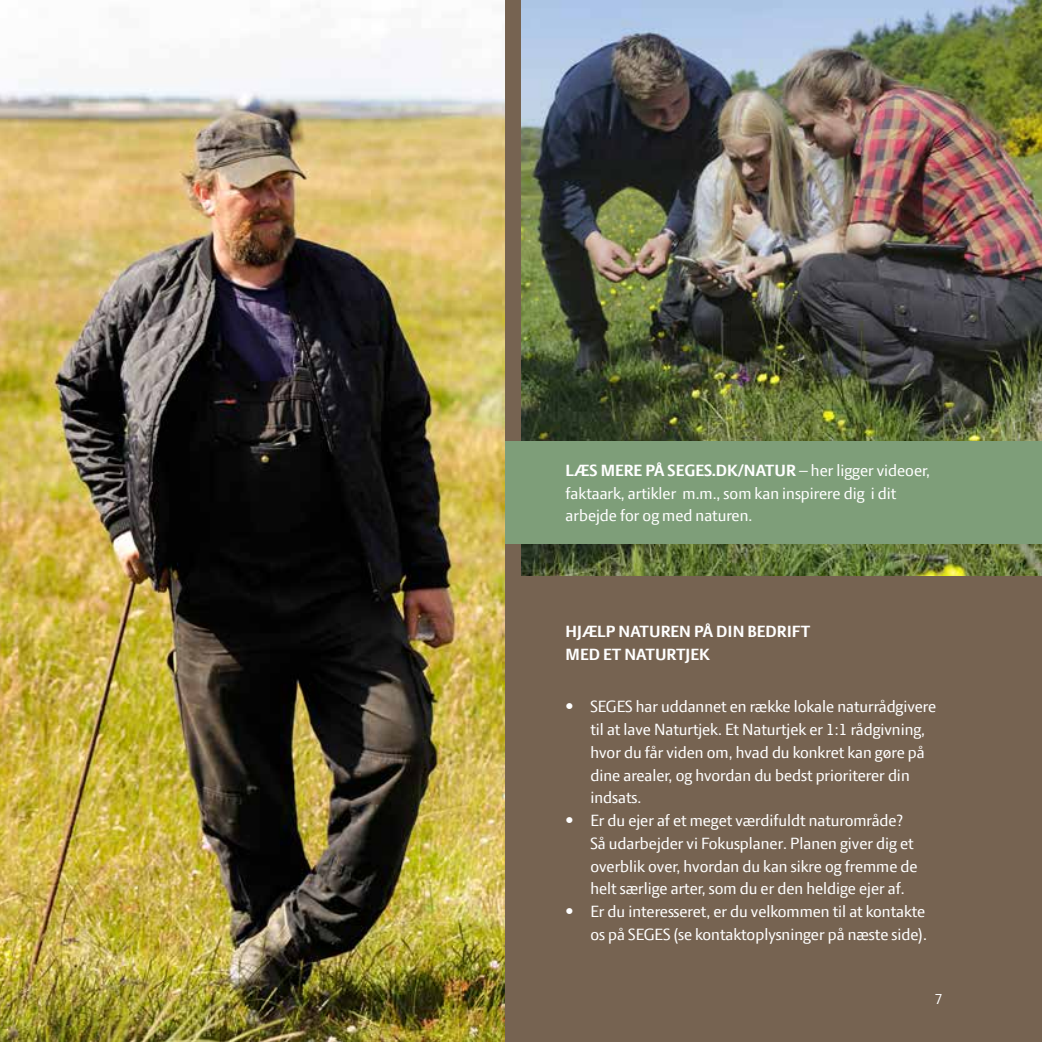
<style>
.page{position:relative;width:1042px;height:1042px;background:#766351}
.page>*{position:absolute;margin:0;border:0;box-sizing:border-box;transform-origin:0 0}
.t1{font:17.5px/22.8px "LF Press Sans";color:#fff}
.t2{font:700 17.5px/22.8px "LF Press Sans";color:#fff}
.t3{font:15.75px "LF Press Sans";color:#fff}
.s1{font-weight:700}
</style>
<div class="page">
<img style="left:521px;top:0;width:521px;height:575px">
<div style="left:454px;top:441px;width:588px;height:102px;background:#7e9e79"></div>
<img style="left:0;top:0;width:505px;height:1042px">
<p class="t1" style="left:566px;top:458px;width:366px"><span class="s1">LÆS MERE PÅ SEGES.DK/NATUR</span> – her ligger videoer, faktaark, artikler m.m., som kan inspirere dig i dit arbejde for og med naturen.</p>
<p class="t2" style="left:566px;top:620px;width:246px">HJÆLP NATUREN PÅ DIN BEDRIFT<br>MED ET NATURTJEK</p>
<p class="t1" style="left:590px;top:695px;width:347px;text-indent:-25px">• SEGES har uddannet en række lokale naturrådgivere til at lave Naturtjek. Et Naturtjek er 1:1 rådgivning, hvor du får viden om, hvad du konkret kan gøre på dine arealer, og hvordan du bedst prioriterer din indsats.</p>
<p class="t1" style="left:590px;top:809px;width:329px;text-indent:-25px">• Er du ejer af et meget værdifuldt naturområde?<br>Så udarbejder vi Fokusplaner. Planen giver dig et overblik over, hvordan du kan sikre og fremme de helt særlige arter, som du er den heldige ejer af.</p>
<p class="t1" style="left:566px;top:900px;width:363px;text-align:right">• Er du interesseret, er du velkommen til at kontakte os på SEGES (se kontaktoplysninger på næste side).</p>
<p class="t3" style="left:935px;top:990px;width:9px">7</p>
</div>
